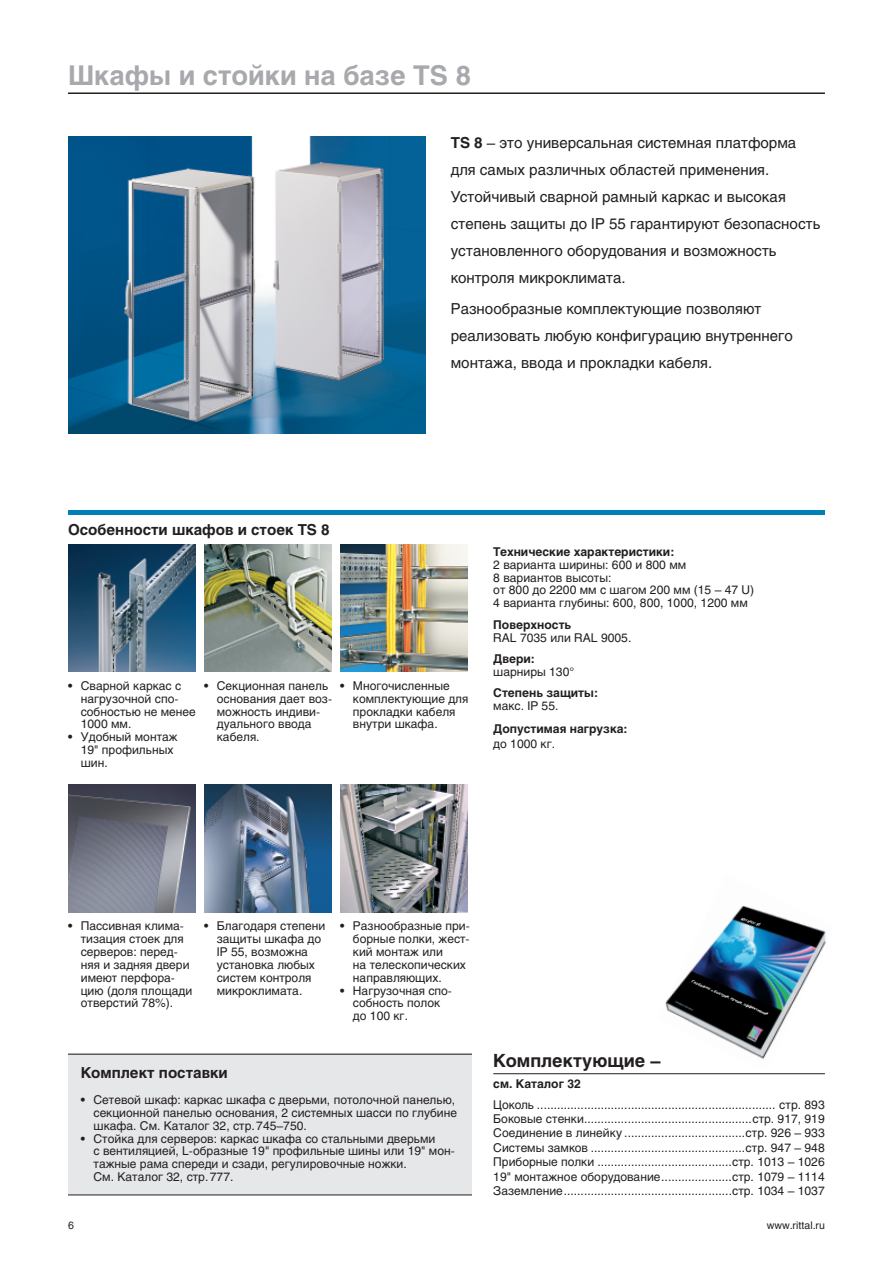
<style>
.page{position:relative;width:893px;height:1263px;background:#fff}
.page>*{position:absolute;margin:0;border:0;box-sizing:border-box;transform-origin:0 0}
.t1{font:700 27px "Helios C";color:#a8a9ad}
.t2{font:700 18px "Helios C";color:#231f20}
.t3{font:15px/27px "Helios C";color:#231f20}
.t4{font:700 15px "Helios C";color:#231f20}
.t5{font:12px/12.9px "Helios C";color:#231f20}
.t6{font:700 12px "Helios C";color:#231f20}
.t7{font:10.5px "Helios C";color:#231f20}
.t8{font:italic 700 3.75px "Helios C";color:#fff}
.s1{font-weight:700}
</style>
<div class="page">
<img style="left:68px;top:544px;width:128px;height:128px">
<img style="left:204px;top:544px;width:128px;height:128px">
<img style="left:340px;top:544px;width:128px;height:128px">
<img style="left:68px;top:136px;width:357px;height:298px">
<hr style="left:68px;top:510px;width:757px;height:4px;background:#0080b6">
<img style="left:665px;top:905px;width:161px;height:154px">
<div style="left:68px;top:1054px;width:404px;height:141px;background:#e6e7e9"></div>
<hr style="left:493px;top:1073px;width:332px;height:1px;background:#231f20">
<hr style="left:68px;top:1054px;width:404px;height:1px;background:#231f20">
<hr style="left:68px;top:1194px;width:404px;height:1px;background:#231f20">
<hr style="left:68px;top:92px;width:757px;height:2px;background:#231f20">
<img style="left:68px;top:784px;width:128px;height:128px">
<img style="left:204px;top:784px;width:128px;height:128px">
<img style="left:340px;top:784px;width:128px;height:128px">
<h1 class="t1" style="left:68px;top:65px;width:404px">Шкафы и стойки на базе TS 8</h1>
<p class="t3" style="left:451px;top:130px;width:371px"><span class="s1">TS 8</span> – это универсальная системная платформа для самых различных областей применения.<br>Устойчивый сварной рамный каркас и высокая степень защиты до IP 55 гарантируют безопасность установленного оборудования и возможность контроля микроклимата.</p>
<p class="t3" style="left:451px;top:296px;width:344px">Разнообразные комплектующие позволяют реализовать любую конфигурацию внутреннего монтажа, ввода и прокладки кабеля.</p>
<p class="t4" style="left:68px;top:523px;width:263px">Особенности шкафов и стоек TS 8</p>
<p class="t5" style="left:81px;top:680px;width:117px;text-indent:-13px"><span class="s1">•</span> Сварной каркас с нагрузочной спо&shy;собностью не менее<br>1000 мм.</p>
<p class="t5" style="left:81px;top:732px;width:98px;text-indent:-13px"><span class="s1">•</span> Удобный монтаж<br>19" профильных шин.</p>
<p class="t5" style="left:217px;top:680px;width:117px;text-indent:-13px"><span class="s1">•</span> Секционная панель основания дает воз&shy;можность индиви&shy;дуального ввода кабеля.</p>
<p class="t5" style="left:353px;top:680px;width:117px;text-indent:-13px"><span class="s1">•</span> Многочисленные комплектующие для прокладки кабеля внутри шкафа.</p>
<p class="t6" style="left:493px;top:547px;width:183px">Технические характеристики:</p>
<p class="t5" style="left:493px;top:559px;width:263px">2 варианта ширины: 600 и 800 мм<br>8 вариантов высоты:<br>от 800 до 2200 мм с шагом 200 мм (15 – 47 U)<br>4 варианта глубины: 600, 800, 1000, 1200 мм</p>
<p class="t6" style="left:493px;top:620px;width:80px">Поверхность</p>
<p class="t5" style="left:493px;top:632px;width:140px">RAL 7035 или RAL 9005.</p>
<p class="t6" style="left:493px;top:654px;width:43px">Двери:</p>
<p class="t5" style="left:493px;top:666px;width:83px">шарниры 130°</p>
<p class="t6" style="left:493px;top:688px;width:106px">Степень защиты:</p>
<p class="t5" style="left:493px;top:701px;width:67px">макс. IP 55.</p>
<p class="t6" style="left:493px;top:724px;width:136px">Допустимая нагрузка:</p>
<p class="t5" style="left:493px;top:738px;width:63px">до 1000 кг.</p>
<p class="t5" style="left:81px;top:920px;width:113px;text-indent:-13px"><span class="s1">•</span> Пассивная клима&shy;тизация стоек для серверов: перед&shy;няя и задняя двери имеют перфора&shy;цию (доля площади отверстий 78%).</p>
<p class="t5" style="left:217px;top:920px;width:110px;text-indent:-13px"><span class="s1">•</span> Благодаря степени защиты шкафа до<br>IP 55, возможна установка любых систем контроля микроклимата.</p>
<p class="t5" style="left:353px;top:920px;width:118px;text-indent:-13px"><span class="s1">•</span> Разнообразные при&shy;борные полки, жест&shy;кий монтаж или<br>на телескопических направляющих.</p>
<p class="t5" style="left:353px;top:985px;width:101px;text-indent:-13px"><span class="s1">•</span> Нагрузочная спо&shy;собность полок до 100 кг.</p>
<p class="t8" style="left:741px;top:917px;width:22px;rotate:19deg">Каталог 32</p>
<p class="t8" style="left:692px;top:979px;width:84px;rotate:24deg">Глобально = быстрее, лучше, эффективней</p>
<p class="t4" style="left:81px;top:1067px;width:148px">Комплект поставки</p>
<p class="t5" style="left:94px;top:1094px;width:365px;text-indent:-13px"><span class="s1">•</span> Сетевой шкаф: каркас шкафа с дверьми, потолочной панелью, секционной панелью основания, 2 системных шасси по глубине шкафа. См. Каталог 32, стр. 745–750.</p>
<p class="t5" style="left:94px;top:1133px;width:363px;text-indent:-13px"><span class="s1">•</span> Стойка для серверов: каркас шкафа со стальными дверьми<br>с вентиляцией, L-образные 19" профильные шины или 19" мон&shy;тажные рама спереди и сзади, регулировочные ножки.<br>См. Каталог 32, стр. 777.</p>
<h2 class="t2" style="left:493px;top:1053px;width:169px">Комплектующие –</h2>
<p class="t6" style="left:493px;top:1079px;width:89px">см. Каталог 32</p>
<p class="t5" style="left:493px;top:1098px;width:333px;line-height:14.4px;text-align:justify">Цоколь ....................................................................... стр. 893<br>Боковые стенки ..................................................стр. 917, 919<br>Соединение в линейку ....................................стр. 926 – 933<br>Системы замков ..............................................стр. 947 – 948<br>Приборные полки ........................................стр. 1013 – 1026<br>19" монтажное оборудование .....................стр. 1079 – 1114<br>Заземление ..................................................стр. 1034 – 1037</p>
<p class="t7" style="left:68px;top:1221px;width:7px">6</p>
<p class="t7" style="left:767px;top:1221px;width:60px">www.rittal.ru</p>
</div>
